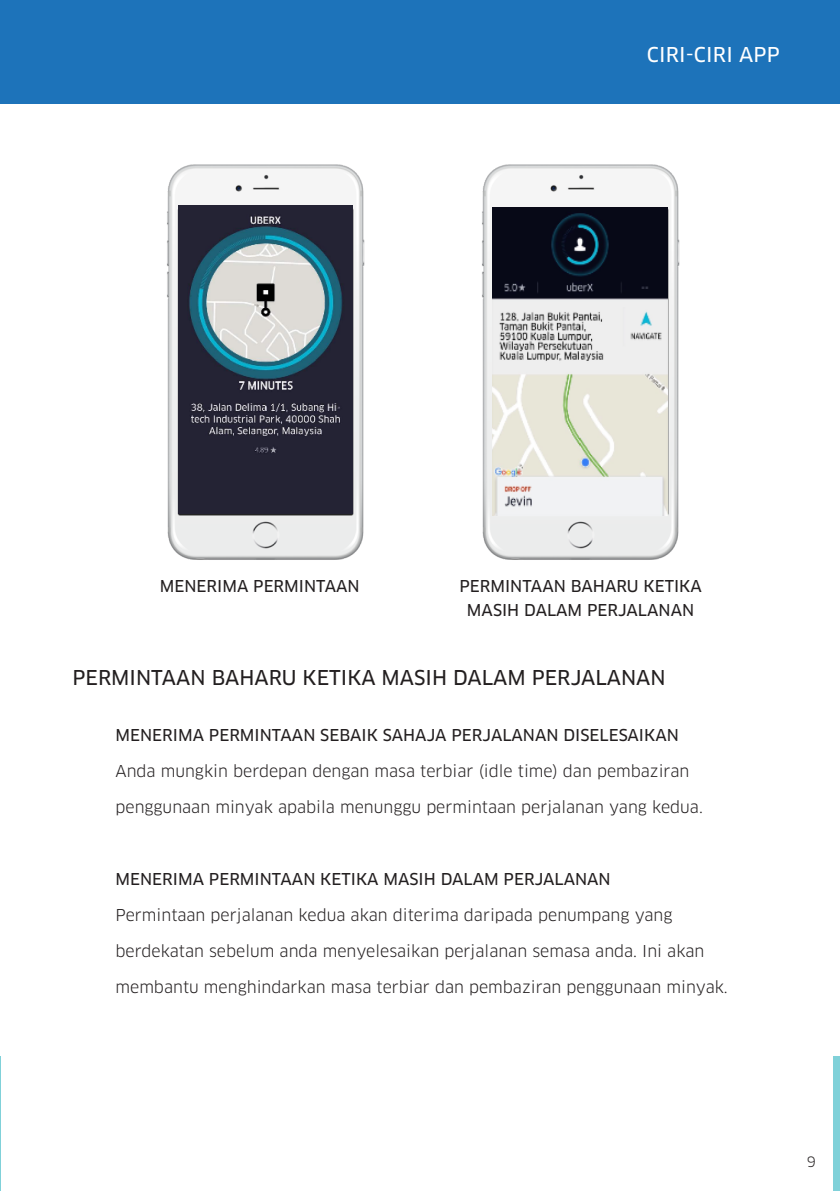
<style>
.page{position:relative;width:840px;height:1191px;background:#fff}
.page>*{position:absolute;margin:0;border:0;box-sizing:border-box;transform-origin:0 0}
.t1{font:20px "Clan Pro News";color:#231f20}
.t2{font:20px "Clan Pro News";letter-spacing:.01em;color:#fff}
.t3{font:16px "Clan Pro";color:#231f20}
.t4{font:16px "Clan Pro News";color:#231f20}
.t5{font:14px "Clan Pro";color:#231f20}
</style>
<div class="page">
<div style="left:0;top:0;width:839px;height:103px;background:#1d73ba"></div>
<img style="left:482px;top:164px;width:198px;height:396px">
<div style="left:833px;top:1056px;width:6px;height:135px;background:#80d1d9"></div>
<hr style="left:0;top:1056px;width:1px;height:135px;background:#80d1d9">
<img style="left:167px;top:164px;width:198px;height:396px">
<img style="left:179px;top:206px;width:173px;height:308px">
<img style="left:492px;top:208px;width:175px;height:308px">
<p class="t2" style="left:646px;top:42px;width:134px">CIRI-CIRI APP</p>
<p class="t4" style="left:160px;top:576px;width:201px">MENERIMA PERMINTAAN</p>
<p class="t4" style="left:459px;top:576px;width:244px">PERMINTAAN BAHARU KETIKA</p>
<p class="t4" style="left:466px;top:600px;width:228px">MASIH DALAM PERJALANAN</p>
<p class="t1" style="left:72px;top:666px;width:594px">PERMINTAAN BAHARU KETIKA MASIH DALAM PERJALANAN</p>
<p class="t4" style="left:115px;top:725px;width:564px">MENERIMA PERMINTAAN SEBAIK SAHAJA PERJALANAN DISELESAIKAN</p>
<p class="t3" style="left:115px;top:761px;width:575px">Anda mungkin berdepan dengan masa terbiar (idle time) dan pembaziran</p>
<p class="t3" style="left:115px;top:797px;width:588px">penggunaan minyak apabila menunggu permintaan perjalanan yang kedua.</p>
<p class="t4" style="left:115px;top:869px;width:496px">MENERIMA PERMINTAAN KETIKA MASIH DALAM PERJALANAN</p>
<p class="t3" style="left:115px;top:905px;width:558px">Permintaan perjalanan kedua akan diterima daripada penumpang yang</p>
<p class="t3" style="left:115px;top:941px;width:590px">berdekatan sebelum anda menyelesaikan perjalanan semasa anda. Ini akan</p>
<p class="t3" style="left:115px;top:977px;width:613px">membantu menghindarkan masa terbiar dan pembaziran penggunaan minyak.</p>
<p class="t5" style="left:806px;top:1153px;width:11px">9</p>
</div>
